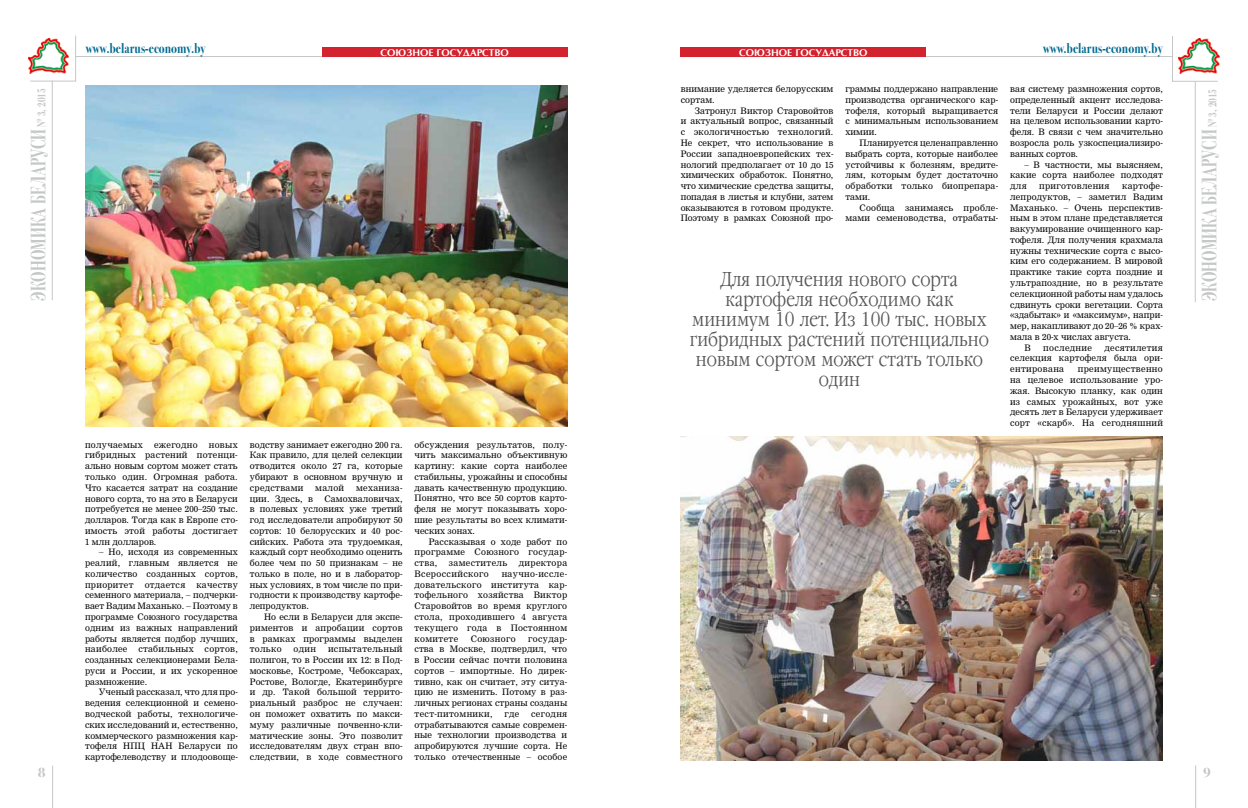
<style>
.page{position:relative;width:1248px;height:808px;background:#fff}
.page>*{position:absolute;margin:0;border:0;box-sizing:border-box;transform-origin:0 0}
.t1{font:700 21px "Bodoni 72 C";letter-spacing:.01em;color:#c5c6c6;scale:.7 1}
.t2{font:20px/20px "Garamond Narrow C";letter-spacing:.005em;color:#565655;text-align:center}
.t3{font:700 14.5px "Bodoni 72 C";letter-spacing:.01em;color:#006990;scale:.8 1}
.t4{font:700 14px "Bodoni 72 C";color:#c5c6c6}
.t5{font:700 10px "Optima";color:#fff}
.t6{font:8.7px/10.8px "Nimrod Cyr";letter-spacing:.01em;color:#000;text-align:justify}
.t7{font:8.7px "Nimrod Cyr";letter-spacing:.04em;color:#000}
.t8{font:8.7px "Nimrod Cyr";letter-spacing:.035em;color:#000}
.t9{font:8.7px "Nimrod Cyr";letter-spacing:.03em;color:#000}
.s1{font-size:12px}
</style>
<div class="page">
<svg style="left:28px;top:38px;width:30px;height:32px"></svg>
<img style="left:29px;top:39px;width:40px;height:34px">
<hr style="left:76px;top:56px;width:491px;height:1px;background:#c5c6c6">
<hr style="left:30px;top:81px;width:46px;height:1px;background:#c5c6c6">
<hr style="left:75px;top:36px;width:1px;height:45px;background:#c5c6c6">
<hr style="left:52px;top:81px;width:1px;height:219px;background:#c5c6c6">
<hr style="left:52px;top:765px;width:1px;height:43px;background:#c5c6c6">
<img style="left:1178px;top:38px;width:40px;height:35px">
<hr style="left:680px;top:56px;width:492px;height:1px;background:#c5c6c6">
<hr style="left:1171px;top:81px;width:46px;height:1px;background:#c5c6c6">
<hr style="left:1171px;top:36px;width:1px;height:45px;background:#c5c6c6">
<hr style="left:1194px;top:81px;width:1px;height:221px;background:#c5c6c6">
<hr style="left:1194px;top:765px;width:1px;height:43px;background:#c5c6c6">
<div style="left:680px;top:47px;width:246px;height:10px;background:#d2232e"></div>
<div style="left:322px;top:47px;width:245px;height:10px;background:#d2232e"></div>
<img style="left:680px;top:437px;width:482px;height:323px">
<img style="left:85px;top:85px;width:482px;height:341px">
<h1 class="t1" style="left:27px;top:301px;width:304px;rotate:-90deg">ЭКОНОМИКА БЕЛАРУСИ <span class="s1">№ 3, 2015</span></h1>
<h3 class="t4" style="left:38px;top:764px;width:9px">8</h3>
<h3 class="t3" style="left:86px;top:40px;width:151px">www.belarus-economy.by</h3>
<p class="t6" style="left:85px;top:439px;width:154px;text-indent:124px">новых гибридных растений потенци&shy;ально новым сортом может стать только один. Огромная работа.<br>Что касается затрат на создание нового сорта, то на это в Беларуси потребуется не менее 200–250 тыс. долларов. Тогда как в Европе сто&shy;имость этой работы достигает 1 млн долларов.</p>
<p class="t6" style="left:85px;top:547px;width:154px;text-indent:14px">– Но, исходя из современных реалий, главным является не количество созданных сортов, приоритет</p>
<p class="t9" style="left:85px;top:439px;width:59px">получаемых</p>
<p class="t9" style="left:154px;top:439px;width:45px">ежегодно</p>
<p class="t6" style="left:85px;top:579px;width:154px;text-indent:111px">качеству семенного материала, – подчерки&shy;вает Вадим Маханько. – Поэтому в программе Союзного государства одним из важных направлений работы является подбор лучших, наиболее стабильных сортов, созданных селекционерами Бела&shy;руси и России, и их ускоренное размножение.</p>
<p class="t6" style="left:85px;top:687px;width:154px;text-indent:14px">Ученый рассказал, что для про&shy;ведения селекционной и семено&shy;водческой работы, технологиче&shy;ских исследований и, естественно, коммерческого размножения кар&shy;тофеля НПЦ НАН Беларуси по картофелеводству и плодоовоще-</p>
<p class="t9" style="left:145px;top:579px;width:42px">отдается</p>
<p class="t5" style="left:380px;top:47px;width:130px">СОЮЗНОЕ ГОСУДАРСТВО</p>
<p class="t5" style="left:739px;top:47px;width:130px">СОЮЗНОЕ ГОСУДАРСТВО</p>
<h3 class="t3" style="left:1042px;top:40px;width:151px">www.belarus-economy.by</h3>
<p class="t6" style="left:680px;top:84px;width:154px">внимание уделяется белорусским сортам.</p>
<p class="t6" style="left:680px;top:105px;width:154px;text-indent:14px">Затронул Виктор Старовойтов и актуальный вопрос, связанный с экологичностью технологий.<br>Не секрет, что использование в России западноевропейских тех&shy;нологий предполагает от 10 до 15 химических обработок. Понятно, что химические средства защиты, попадая в листья и клубни, затем оказываются в готовом продукте.<br>Поэтому в рамках Союзной про-</p>
<p class="t6" style="left:1010px;top:84px;width:154px">вая систему размножения сортов, определенный акцент исследова&shy;тели Беларуси и России делают на целевом использовании карто&shy;феля. В связи с чем значительно возросла роль узкоспециализиро&shy;ванных сортов.</p>
<p class="t6" style="left:1010px;top:159px;width:154px;text-indent:14px">– В частности, мы выясняем, какие сорта наиболее подходят для</p>
<p class="t6" style="left:845px;top:84px;width:154px">граммы поддержано направление производства органического кар&shy;тофеля, который выращивается с минимальным использованием химии.</p>
<p class="t6" style="left:845px;top:137px;width:154px;text-indent:14px">Планируется целенаправленно выбрать сорта, которые наиболее устойчивы к болезням, вредите&shy;лям, которым будет достаточно обработки только биопрепара&shy;тами.</p>
<p class="t6" style="left:845px;top:202px;width:154px;text-align:right">Сообща занимаясь пробле&shy;мами семеноводства, отрабаты-</p>
<p class="t8" style="left:1039px;top:181px;width:72px">приготовления</p>
<p class="t8" style="left:1121px;top:181px;width:42px">картофе-</p>
<p class="t6" style="left:1010px;top:191px;width:154px">лепродуктов, – заметил Вадим</p>
<p class="t6" style="left:1010px;top:202px;width:154px">Маханько. – Очень перспектив-</p>
<p class="t6" style="left:1010px;top:213px;width:154px">ным в этом плане представляется</p>
<p class="t6" style="left:1010px;top:224px;width:154px">вакуумирование очищенного кар-</p>
<p class="t6" style="left:1010px;top:234px;width:154px">тофеля. Для получения крахмала</p>
<p class="t6" style="left:1010px;top:245px;width:154px">нужны технические сорта с высо-</p>
<p class="t6" style="left:1010px;top:256px;width:154px">ким его содержанием. В мировой</p>
<p class="t6" style="left:1010px;top:267px;width:154px">практике такие сорта поздние и</p>
<p class="t6" style="left:1010px;top:277px;width:154px">ультрапоздние, но в результате</p>
<p class="t6" style="left:1010px;top:288px;width:154px">селекционной работы нам удалось</p>
<p class="t6" style="left:1010px;top:299px;width:154px">сдвинуть сроки вегетации. Сорта</p>
<p class="t6" style="left:1010px;top:310px;width:154px">«здабытак» и «максимум», напри-</p>
<p class="t6" style="left:1010px;top:320px;width:154px">мер, накапливают до 20–26 % крах-</p>
<p class="t6" style="left:1010px;top:331px;width:122px">мала в 20-х числах августа.</p>
<p class="t6" style="left:1024px;top:342px;width:8px">В</p>
<p class="t8" style="left:1043px;top:342px;width:50px">последние</p>
<h2 class="t2" style="left:689px;top:270px;width:300px">Для получения нового сорта картофеля необходимо как минимум 10 лет. Из 100 тыс. новых гибридных растений потенциально новым сортом может стать только один</h2>
<p class="t6" style="left:1010px;top:342px;width:154px;text-indent:94px">десятилетия селекция картофеля была ори&shy;ентирована</p>
<p class="t6" style="left:1010px;top:364px;width:154px;text-indent:68px">преимущественно на целевое использование уро&shy;жая. Высокую планку, как один из самых урожайных, вот уже десять лет в Беларуси удерживает сорт «скарб». На сегодняшний</p>
<p class="t6" style="left:250px;top:439px;width:154px">водству занимает ежегодно 200 га.<br>Как правило, для целей селекции отводится около 27 га, которые убирают в основном вручную и средствами</p>
<p class="t6" style="left:315px;top:482px;width:30px">малой</p>
<p class="t8" style="left:356px;top:482px;width:48px">механиза-</p>
<p class="t6" style="left:250px;top:493px;width:154px;text-indent:75px">Самохваловичах, в полевых условиях уже третий год исследователи апробируют 50 сортов: 10 белорусских и 40 рос&shy;сийских. Работа эта трудоемкая, каждый сорт необходимо оценить более чем по 50 признакам – не только в поле, но и в лаборатор&shy;ных условиях, в том числе по при&shy;годности к производству картофе&shy;лепродуктов.</p>
<p class="t6" style="left:250px;top:611px;width:154px;text-indent:14px">Но если в Беларуси для экспе&shy;риментов и апробации сортов в рамках программы выделен только</p>
<p class="t6" style="left:250px;top:493px;width:65px">ции. Здесь, в</p>
<p class="t6" style="left:250px;top:644px;width:154px;text-indent:78px">испытательный полигон, то в России их 12: в Под&shy;московье, Костроме, Чебоксарах, Ростове, Вологде, Екатеринбурге и др. Такой большой террито&shy;риальный разброс не случаен: он поможет охватить по макси&shy;муму различные почвенно-кли&shy;матические зоны. Это позволит исследователям двух стран впо&shy;следствии, в ходе совместного</p>
<p class="t6" style="left:293px;top:644px;width:24px">один</p>
<p class="t6" style="left:414px;top:439px;width:154px">обсуждения результатов, полу&shy;чить максимально объективную картину: какие сорта наиболее стабильны, урожайны и способны давать качественную продукцию.<br>Понятно, что все 50 сортов карто&shy;феля не могут показывать хоро&shy;шие результаты во всех климати&shy;ческих зонах.</p>
<p class="t6" style="left:414px;top:536px;width:154px;text-indent:14px">Рассказывая о ходе работ по программе Союзного государ&shy;ства,</p>
<p class="t7" style="left:449px;top:557px;width:60px">заместитель</p>
<p class="t7" style="left:519px;top:557px;width:50px">директора</p>
<p class="t7" style="left:414px;top:568px;width:76px">Всероссийского</p>
<p class="t6" style="left:414px;top:568px;width:154px;text-indent:87px">научно-иссле&shy;довательского института кар&shy;тофельного хозяйства Виктор Старовойтов во время круглого стола, проходившего 4 августа текущего года в Постоянном комитете</p>
<p class="t7" style="left:470px;top:633px;width:46px">Союзного</p>
<p class="t6" style="left:414px;top:633px;width:154px;text-indent:113px">государ&shy;ства в Москве, подтвердил, что в России сейчас почти половина сортов – импортные. Но дирек&shy;тивно, как он считает, эту ситуа&shy;цию не изменить. Потому в раз&shy;личных регионах страны созданы тест-питомники,</p>
<p class="t6" style="left:414px;top:708px;width:154px;text-indent:116px">сегодня отрабатываются самые современ&shy;ные технологии производства и апробируются лучшие сорта. Не только отечественные – особое</p>
<p class="t6" style="left:504px;top:708px;width:16px">где</p>
<h1 class="t1" style="left:1197px;top:301px;width:304px;rotate:-90deg">ЭКОНОМИКА БЕЛАРУСИ <span class="s1">№ 3, 2015</span></h1>
<h3 class="t4" style="left:1203px;top:764px;width:9px">9</h3>
</div>
